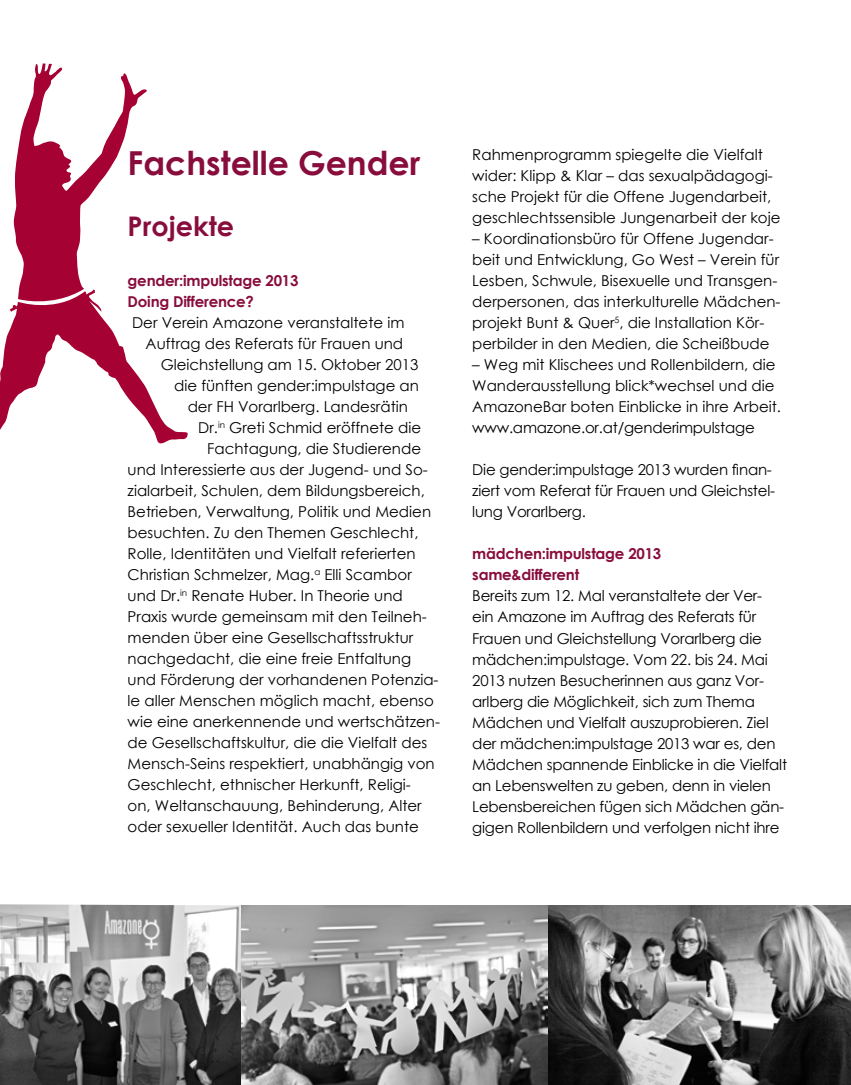
<style>
.page{position:relative;width:851px;height:1085px;background:#fff}
.page>*{position:absolute;margin:0;border:0;box-sizing:border-box;transform-origin:0 0}
.t1{font:700 33px "Century Gothic";color:#880d3c}
.t2{font:700 27px "Century Gothic";color:#880d3c}
.t3{font:15px/21px "Century Gothic";color:#000}
.t4{font:700 15px/21px "Century Gothic";letter-spacing:-.015em;color:#880d3c}
</style>
<div class="page">
<svg style="left:0;top:63px;width:188px;height:381px"></svg>
<img style="left:0;top:904px;width:850px;height:180px">
<h1 class="t1" style="left:128px;top:138px;width:294px">Fachstelle Gender</h1>
<h2 class="t2" style="left:128px;top:206px;width:108px">Projekte</h2>
<p class="t4" style="left:128px;top:269px;width:172px">gender:impulstage 2013<br>Doing Difference?</p>
<p class="t3" style="left:132px;top:311px;width:274px">Der Verein Amazone veranstaltete im</p>
<p class="t3" style="left:146px;top:332px;width:259px">Auftrag des Referats für Frauen und</p>
<p class="t3" style="left:161px;top:353px;width:259px">Gleichstellung am 15. Oktober 2013</p>
<p class="t3" style="left:174px;top:374px;width:246px">die fünften gender:impulstage an</p>
<p class="t3" style="left:188px;top:395px;width:222px">der FH Vorarlberg. Landesrätin</p>
<p class="t3" style="left:198px;top:416px;width:224px">Dr.<sup>in</sup> Greti Schmid eröffnete die</p>
<p class="t3" style="left:207px;top:437px;width:215px">Fachtagung, die Studierende</p>
<p class="t3" style="left:128px;top:458px;width:301px">und Interessierte aus der Jugend- und So-</p>
<p class="t3" style="left:128px;top:479px;width:298px">zialarbeit, Schulen, dem Bildungsbereich,</p>
<p class="t3" style="left:128px;top:500px;width:305px">Betrieben, Verwaltung, Politik und Medien</p>
<p class="t3" style="left:128px;top:521px;width:292px">besuchten. Zu den Themen Geschlecht,</p>
<p class="t3" style="left:128px;top:542px;width:289px">Rolle, Identitäten und Vielfalt referierten</p>
<p class="t3" style="left:128px;top:563px;width:286px">Christian Schmelzer, Mag.<sup>a</sup> Elli Scambor</p>
<p class="t3" style="left:128px;top:584px;width:276px">und Dr.<sup>in</sup> Renate Huber. In Theorie und</p>
<p class="t3" style="left:128px;top:605px;width:300px">Praxis wurde gemeinsam mit den Teilneh-</p>
<p class="t3" style="left:128px;top:626px;width:287px">menden über eine Gesellschaftsstruktur</p>
<p class="t3" style="left:128px;top:647px;width:285px">nachgedacht, die eine freie Entfaltung</p>
<p class="t3" style="left:128px;top:668px;width:312px">und Förderung der vorhandenen Potenzia-</p>
<p class="t3" style="left:128px;top:689px;width:308px">le aller Menschen möglich macht, ebenso</p>
<p class="t3" style="left:128px;top:710px;width:314px">wie eine anerkennende und wertschätzen-</p>
<p class="t3" style="left:128px;top:731px;width:301px">de Gesellschaftskultur, die die Vielfalt des</p>
<p class="t3" style="left:128px;top:752px;width:308px">Mensch-Seins respektiert, unabhängig von</p>
<p class="t3" style="left:128px;top:773px;width:285px">Geschlecht, ethnischer Herkunft, Religi-</p>
<p class="t3" style="left:128px;top:794px;width:295px">on, Weltanschauung, Behinderung, Alter</p>
<p class="t3" style="left:128px;top:815px;width:293px">oder sexueller Identität. Auch das bunte</p>
<p class="t3" style="left:472px;top:144px;width:310px">Rahmenprogramm spiegelte die Vielfalt wider: Klipp &amp; Klar – das sexualpädagogi&shy;sche Projekt für die Offene Jugendarbeit, geschlechtssensible Jungenarbeit der koje</p>
<p class="t3" style="left:472px;top:228px;width:310px">– Koordinationsbüro für Offene Jugendar&shy;beit und Entwicklung, Go West – Verein für Lesben, Schwule, Bisexuelle und Transgen&shy;derpersonen, das interkulturelle Mädchen&shy;projekt Bunt &amp; Quer<sup>5</sup>, die Installation Kör&shy;perbilder in den Medien, die Scheißbude</p>
<p class="t3" style="left:472px;top:354px;width:310px">– Weg mit Klischees und Rollenbildern, die Wanderausstellung blick*wechsel und die AmazoneBar boten Einblicke in ihre Arbeit. www.amazone.or.at/genderimpulstage</p>
<p class="t3" style="left:472px;top:459px;width:304px">Die gender:impulstage 2013 wurden finan&shy;ziert vom Referat für Frauen und Gleichstel&shy;lung Vorarlberg.</p>
<p class="t4" style="left:472px;top:542px;width:190px">mädchen:impulstage 2013 same&amp;different</p>
<p class="t3" style="left:472px;top:585px;width:316px">Bereits zum 12. Mal veranstaltete der Ver&shy;ein Amazone im Auftrag des Referats für Frauen und Gleichstellung Vorarlberg die mädchen:impulstage. Vom 22. bis 24. Mai 2013 nutzen Besucherinnen aus ganz Vor&shy;arlberg die Möglichkeit, sich zum Thema Mädchen und Vielfalt auszuprobieren. Ziel der mädchen:impulstage 2013 war es, den Mädchen spannende Einblicke in die Vielfalt an Lebenswelten zu geben, denn in vielen Lebensbereichen fügen sich Mädchen gän&shy;gigen Rollenbildern und verfolgen nicht ihre</p>
</div>
